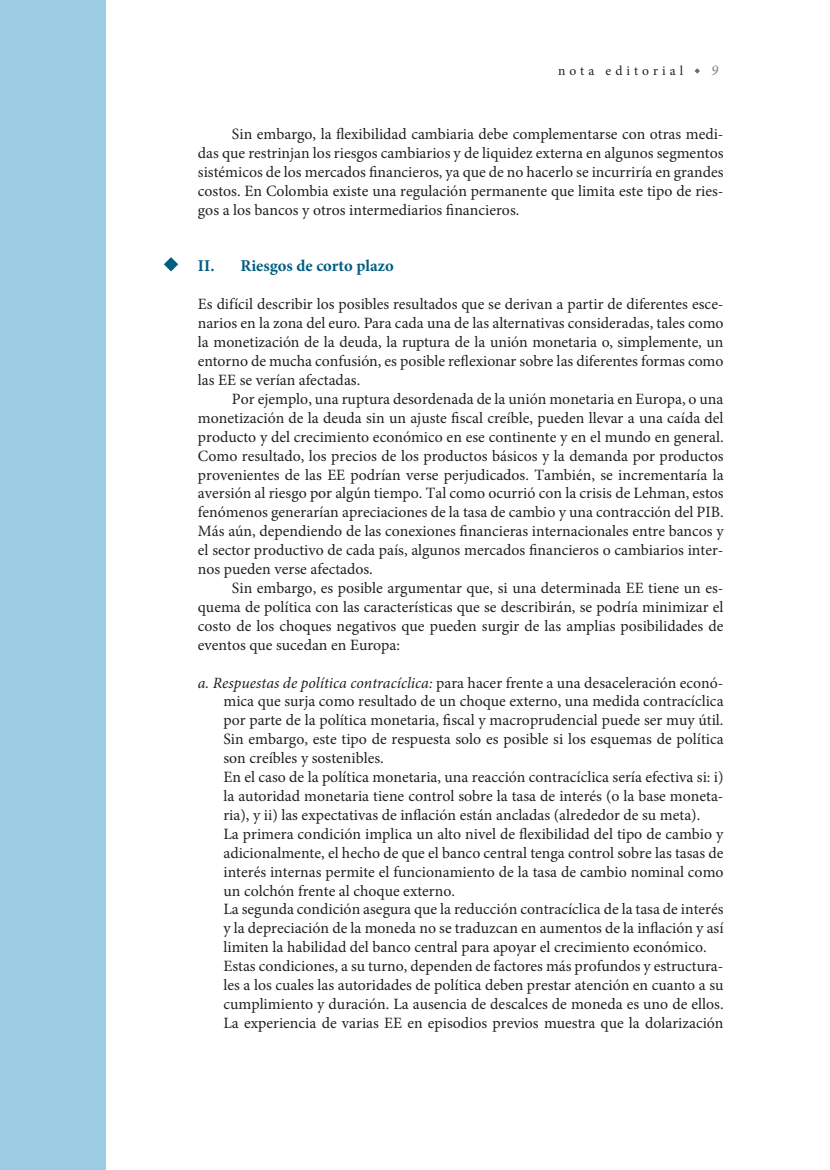
<style>
.page{position:relative;width:830px;height:1170px;background:#fff}
.page>*{position:absolute;margin:0;border:0;box-sizing:border-box;transform-origin:0 0}
.TITULO_1{font:700 16.5px "Minion Pro";color:#005e80}
.TEXTO_bullet{font:15.75px/18.9px "Minion Pro";color:#231f20;text-align:justify}
.TEXTO_corrido{font:15.75px/18.9px "Minion Pro";color:#231f20;text-align:justify}
.TEXTO_primer_parrafo{font:15.75px/18.9px "Minion Pro";color:#231f20;text-align:justify}
.t1{font:italic 15px "Minion Pro";color:#808285}
.t2{font:13.5px "Minion Pro";letter-spacing:.3em;color:#231f20}
.s1{font-style:italic}
</style>
<div class="page">
<svg style="left:694px;top:68px;width:5px;height:6px"></svg>
<div style="left:0;top:0;width:106px;height:1169px;background:#9bcce3"></div>
<svg style="left:164px;top:257px;width:14px;height:14px"></svg>
<p class="t2" style="left:557px;top:61px;width:127px">nota editorial</p>
<p class="t1" style="left:710px;top:60px;width:9px">9</p>
<p class="TEXTO_corrido" style="left:198px;top:125px;width:527px;text-indent:34px">Sin embargo, la flexibilidad cambiaria debe complementarse con otras medi&shy;das que restrinjan los riesgos cambiarios y de liquidez externa en algunos segmentos sistémicos de los mercados financieros, ya que de no hacerlo se incurriría en grandes costos. En Colombia existe una regulación permanente que limita este tipo de ries&shy;gos a los bancos y otros intermediarios financieros.</p>
<p class="TITULO_1" style="left:198px;top:254px;width:197px">II. Riesgos de corto plazo</p>
<p class="TEXTO_primer_parrafo" style="left:198px;top:295px;width:527px">Es difícil describir los posibles resultados que se derivan a partir de diferentes esce&shy;narios en la zona del euro. Para cada una de las alternativas consideradas, tales como la monetización de la deuda, la ruptura de la unión monetaria o, simplemente, un entorno de mucha confusión, es posible reflexionar sobre las diferentes formas como las EE se verían afectadas.</p>
<p class="TEXTO_corrido" style="left:198px;top:389px;width:527px;text-indent:34px">Por ejemplo, una ruptura desordenada de la unión monetaria en Europa, o una monetización de la deuda sin un ajuste fiscal creíble, pueden llevar a una caída del producto y del crecimiento económico en ese continente y en el mundo en general.<br>Como resultado, los precios de los productos básicos y la demanda por productos provenientes de las EE podrían verse perjudicados. También, se incrementaría la aversión al riesgo por algún tiempo. Tal como ocurrió con la crisis de Lehman, estos fenómenos generarían apreciaciones de la tasa de cambio y una contracción del PIB.<br>Más aún, dependiendo de las conexiones financieras internacionales entre bancos y el sector productivo de cada país, algunos mercados financieros o cambiarios inter&shy;nos pueden verse afectados.</p>
<p class="TEXTO_corrido" style="left:198px;top:578px;width:527px;text-indent:34px">Sin embargo, es posible argumentar que, si una determinada EE tiene un es&shy;quema de política con las características que se describirán, se podría minimizar el costo de los choques negativos que pueden surgir de las amplias posibilidades de eventos que sucedan en Europa:</p>
<p class="TEXTO_bullet" style="left:223px;top:673px;width:501px;text-indent:-26px"><span class="s1">a. Respuestas de política contracíclica:</span> para hacer frente a una desaceleración econó&shy;mica que surja como resultado de un choque externo, una medida contracíclica por parte de la política monetaria, fiscal y macroprudencial puede ser muy útil.<br>Sin embargo, este tipo de respuesta solo es posible si los esquemas de política son creíbles y sostenibles.</p>
<p class="TEXTO_bullet" style="left:223px;top:767px;width:501px">En el caso de la política monetaria, una reacción contracíclica sería efectiva si: i) la autoridad monetaria tiene control sobre la tasa de interés (o la base moneta&shy;ria), y ii) las expectativas de inflación están ancladas (alrededor de su meta).</p>
<p class="TEXTO_bullet" style="left:223px;top:824px;width:501px">La primera condición implica un alto nivel de flexibilidad del tipo de cambio y adicionalmente, el hecho de que el banco central tenga control sobre las tasas de interés internas permite el funcionamiento de la tasa de cambio nominal como un colchón frente al choque externo.</p>
<p class="TEXTO_bullet" style="left:223px;top:900px;width:501px">La segunda condición asegura que la reducción contracíclica de la tasa de interés y la depreciación de la moneda no se traduzcan en aumentos de la inflación y así limiten la habilidad del banco central para apoyar el crecimiento económico.</p>
<p class="TEXTO_bullet" style="left:223px;top:956px;width:501px">Estas condiciones, a su turno, dependen de factores más profundos y estructura&shy;les a los cuales las autoridades de política deben prestar atención en cuanto a su cumplimiento y duración. La ausencia de descalces de moneda es uno de ellos.<br>La experiencia de varias EE en episodios previos muestra que la dolarización</p>
</div>
